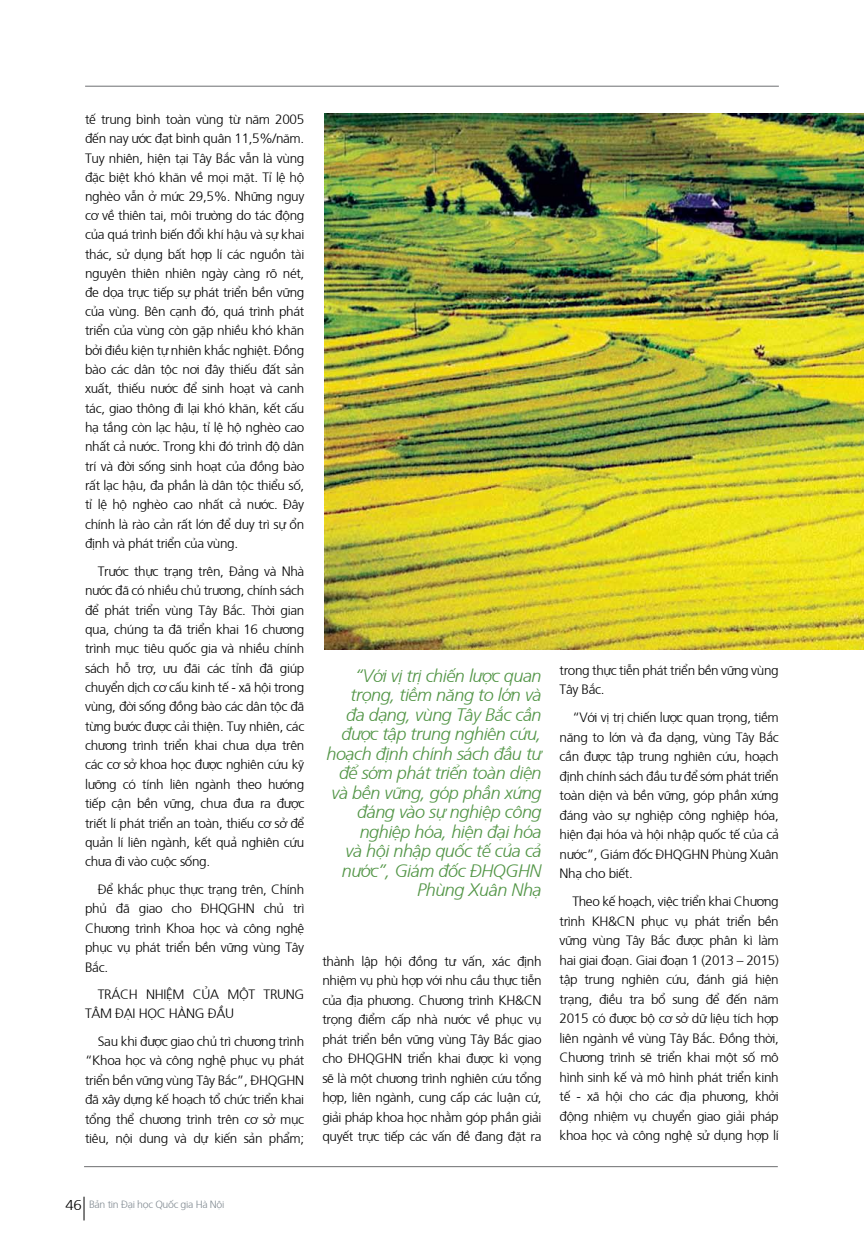
<style>
.page{position:relative;width:864px;height:1242px;background:#fff}
.page>*{position:absolute;margin:0;border:0;box-sizing:border-box;transform-origin:0 0}
.t1{font:italic 300 18px/19.5px "Frutiger";letter-spacing:-.025em;color:#529546;text-align:right}
.t2{font:300 13.5px/19.4px "Frutiger";letter-spacing:-.025em;color:#000;text-align:justify}
.t3{font:300 10.5px "Frutiger";letter-spacing:-.03em;color:#828b92}
.s1{font-size:14.25px;color:#000}
</style>
<div class="page">
<hr style="left:84px;top:1166px;width:693px;height:1px;background:#6d6e71">
<svg style="left:84px;top:1196px;width:1px;height:24px"></svg>
<hr style="left:85px;top:86px;width:693px;height:1px;background:#6d6e71">
<img style="left:324px;top:113px;width:539px;height:537px">
<p class="t2" style="left:85px;top:108px;width:221px">tế trung bình toàn vùng từ năm 2005 đến nay ước đạt bình quân 11,5%/năm.<br>Tuy nhiên, hiện tại Tây Bắc vẫn là vùng đặc biệt khó khăn về mọi mặt. Tỉ lệ hộ nghèo vẫn ở mức 29,5%. Những nguy cơ về thiên tai, môi trường do tác động của quá trình biến đổi khí hậu và sự khai thác, sử dụng bất hợp lí các nguồn tài nguyên thiên nhiên ngày càng rõ nét, đe dọa trực tiếp sự phát triển bền vững của vùng. Bên cạnh đó, quá trình phát triển của vùng còn gặp nhiều khó khăn bởi điều kiện tự nhiên khắc nghiệt. Đồng bào các dân tộc nơi đây thiếu đất sản xuất, thiếu nước để sinh hoạt và canh tác, giao thông đi lại khó khăn, kết cấu hạ tầng còn lạc hậu, tỉ lệ hộ nghèo cao nhất cả nước. Trong khi đó trình độ dân trí và đời sống sinh hoạt của đồng bào rất lạc hậu, đa phần là dân tộc thiểu số, tỉ lệ hộ nghèo cao nhất cả nước. Đây chính là rào cản rất lớn để duy trì sự ổn định và phát triển của vùng.</p>
<p class="t2" style="left:85px;top:561px;width:221px;text-indent:13px">Trước thực trạng trên, Đảng và Nhà nước đã có nhiều chủ trương, chính sách để phát triển vùng Tây Bắc. Thời gian qua, chúng ta đã triển khai 16 chương trình mục tiêu quốc gia và nhiều chính sách hỗ trợ, ưu đãi các tỉnh đã giúp chuyển dịch cơ cấu kinh tế - xã hội trong vùng, đời sống đồng bào các dân tộc đã từng bước được cải thiện. Tuy nhiên, các chương trình triển khai chưa dựa trên các cơ sở khoa học được nghiên cứu kỹ lưỡng có tính liên ngành theo hướng tiếp cận bền vững, chưa đưa ra được triết lí phát triển an toàn, thiếu cơ sở để quản lí liên ngành, kết quả nghiên cứu chưa đi vào cuộc sống.</p>
<p class="t2" style="left:85px;top:879px;width:221px;text-indent:13px">Để khắc phục thực trạng trên, C hính phủ đã giao cho ĐHQGHN chủ trì Chương trình Khoa học và công nghệ phục vụ phát triển bền vững vùng Tây Bắc.</p>
<p class="t2" style="left:85px;top:984px;width:221px;text-indent:13px">Trách nhiệm của một trung tâm đại học hàng đầu</p>
<p class="t2" style="left:85px;top:1030px;width:221px;text-indent:13px">Sau khi được giao chủ trì chương trình “Khoa học và công nghệ phục vụ phát triển bền vững vùng Tây Bắc”, ĐHQGHN đã xây dựng kế hoạch tổ chức triển khai tổng thể chương trình trên cơ sở mục tiêu, nội dung và dự kiến sản phẩm;</p>
<p class="t1" style="left:326px;top:664px;width:216px">“Với vị trị chiến lược quan trọng, tiềm năng to lớn và<br>đa dạng, vùng Tây Bắc cần được tập trung nghiên cứu, hoạch định chính sách đầu tư để sớm phát triển toàn diện và bền vững, góp phần xứng đáng vào sự nghiệp công nghiệp hóa, hiện đại hóa<br>và hội nhập quốc tế của cả nước”, Giám đốc ĐHQGHN<br>Phùng Xuân Nhạ</p>
<p class="t2" style="left:322px;top:950px;width:221px">thành lập hội đồng tư vấn, xác định nhiệm vụ phù hợp với nhu cầu thực tiễn của địa phương. C hương trình KH&amp;CN trọng điểm cấp nhà nước về phục vụ phát triển bền vững vùng Tây Bắc giao cho ĐHQGHN triển khai được kì vọng sẽ là một chương trình nghiên cứu tổng hợp, liên ngành, cung cấp các luận cứ, giải pháp khoa học nhằm góp phần giải quyết trực tiếp các vấn đề đang đặt ra</p>
<p class="t2" style="left:559px;top:659px;width:220px">trong thực tiễn phát triển bền vững vùng<br>Tây Bắc.</p>
<p class="t2" style="left:559px;top:707px;width:221px;text-indent:13px">“Với vị trị chiến lược quan trọng, tiềm năng to lớn và đa dạng, vùng Tây Bắc cần được tập trung nghiên cứu, hoạch định chính sách đầu tư để sớm phát triển toàn diện và bền vững, góp phần xứng đáng vào sự nghiệp công nghiệp hóa, hiện đại hóa và hội nhập quốc tế của cả nước”, Giám đốc ĐHQGHN Phùng Xuân Nhạ cho biết.</p>
<p class="t2" style="left:559px;top:891px;width:221px;text-indent:13px">Theo kế hoạch, việc triển khai Chương trình KH&amp;CN phục vụ phát triển bền vững vùng Tây Bắc được phân kì làm hai giai đoạn. Giai đoạn 1 (2013 – 2015) tập trung nghiên cứu, đánh giá hiện trạng, điều tra bổ sung để đến năm 2015 có được bộ cơ sở dữ liệu tích hợp liên ngành về vùng Tây Bắc. Đồng thời, Chương trình sẽ triển khai một số mô hình sinh kế và mô hình phát triển kinh tế - xã hội cho các địa phương, khởi động nhiệm vụ chuyển giao giải pháp khoa học và công nghệ sử dụng hợp lí</p>
<p class="t3" style="left:65px;top:1197px;width:160px"><span class="s1">46</span> Bản tin Đại học Quốc gia Hà Nội</p>
</div>
